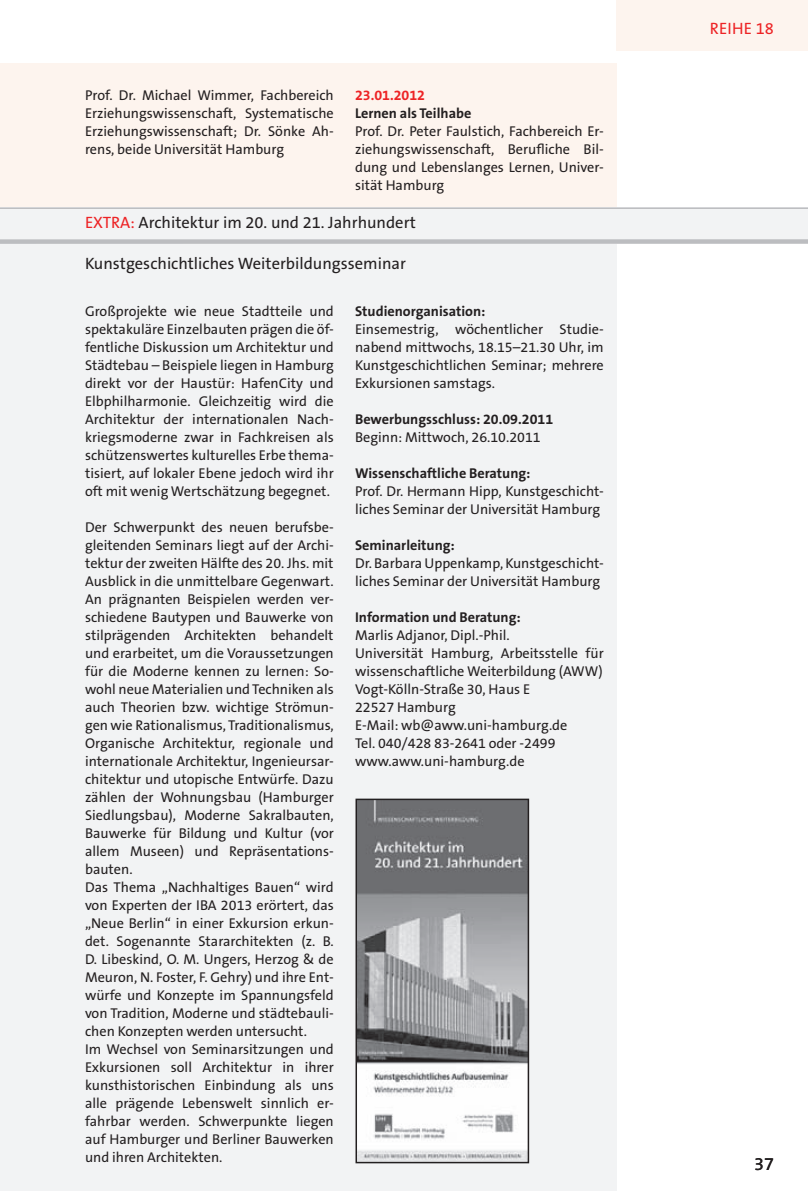
<style>
.page{position:relative;width:808px;height:1191px;background:#fff}
.page>*{position:absolute;margin:0;border:0;box-sizing:border-box;transform-origin:0 0}
.t1{font:18px "The Sans B5 Plain";color:#231f20}
.t2{font:16.5px "The Sans B5 Plain";color:#231f20}
.t3{font:16.5px "The Sans B5 Plain";color:#ed2325}
.t4{font:14.25px/18px "The Sans B5 Plain";color:#231f20}
.t5{font:700 14.25px/18px "The Sans B7";color:#231f20}
.s1{font-family:"The Sans B7";font-weight:700;color:#ed2325}
.s2{font-family:"The Sans B7";font-weight:700}
.s3{color:#ed2325}
.s4{font-family:"The Sans B5 Plain";font-weight:400}
</style>
<div class="page">
<div style="left:617px;top:0;width:191px;height:51px;background:#fdf4ee"></div>
<div style="left:0;top:64px;width:617px;height:144px;background:#fdf4ee"></div>
<div style="left:0;top:280px;width:617px;height:911px;background:#f2f3f4"></div>
<hr style="left:0;top:64px;width:1px;height:89px;background:#f2f3f4">
<svg style="left:355px;top:798px;width:175px;height:366px"></svg>
<div style="left:0;top:244px;width:617px;height:42px;background:#f2f3f4"></div>
<div style="left:0;top:207px;width:808px;height:34px;background:#f2f3f4"></div>
<div style="left:0;top:239px;width:808px;height:5px;background:#bcbdc0"></div>
<hr style="left:0;top:207px;width:808px;height:2px;background:#bcbdc0">
<p class="t4" style="left:85px;top:86px;width:250px;text-align:justify">Prof. Dr. Michael Wimmer, Fachbereich Erziehungswissenschaft, Systematische Erziehungswissenschaft; Dr. Sönke Ah&shy;rens, beide Universität Hamburg</p>
<p class="t4" style="left:355px;top:86px;width:250px"><span class="s1">23.01.2012<br></span><span class="s2">Lernen als Teilhabe<br></span>Prof. Dr. Peter Faulstich, Fachbereich Er&shy;ziehungswissenschaft, Berufliche Bil&shy;dung und Lebenslanges Lernen, Univer&shy;sität Hamburg</p>
<p class="t2" style="left:85px;top:214px;width:332px"><span class="s3">Extra:</span> Architektur im 20. und 21. Jahrhundert</p>
<p class="t2" style="left:85px;top:254px;width:322px">Kunstgeschichtliches Weiterbildungsseminar</p>
<p class="t4" style="left:85px;top:302px;width:250px;text-align:justify">Großprojekte wie neue Stadtteile und spektakuläre Einzelbauten prägen die öf&shy;fentliche Diskussion um Architektur und Städtebau – Beispiele liegen in Hamburg direkt vor der Haustür: HafenCity und Elbphilharmonie. Gleichzeitig wird die Architektur der internationalen Nach&shy;kriegsmoderne zwar in Fachkreisen als schützenswertes kulturelles Erbe thema&shy;tisiert, auf lokaler Ebene jedoch wird ihr oft mit wenig Wertschätzung begegnet.</p>
<p class="t4" style="left:85px;top:518px;width:250px">Der Schwerpunkt des neuen berufsbe&shy;gleitenden Seminars liegt auf der Archi&shy;tektur der zweiten Hälfte des 20. Jhs. mit Ausblick in die unmittelbare Gegenwart.<br>An prägnanten Beispielen werden ver&shy;schiedene Bautypen und Bauwerke von stilprägenden Architekten behandelt und erarbeitet, um die Voraussetzungen für die Moderne kennen zu lernen: So&shy;wohl neue Materialien und Techniken als auch Theorien bzw. wichtige Strömun&shy;gen wie Rationalismus, Traditionalismus, Organische Architektur, regionale und internationale Architektur, Ingenieursar&shy;chitektur und utopische Entwürfe. Dazu zählen der Wohnungsbau (Hamburger Siedlungsbau), Moderne Sakralbauten, Bauwerke für Bildung und Kultur (vor allem Museen) und Repräsentations&shy;bauten.<br>Das Thema „Nachhaltiges Bauen“ wird von Experten der IBA 2013 erörtert, das „Neue Berlin“ in einer Exkursion erkun&shy;det. Sogenannte Stararchitekten (z. B.<br>D. Libeskind, O. M. Ungers, Herzog &amp; de Meuron, N. Foster, F. Gehry) und ihre Ent&shy;würfe und Konzepte im Spannungsfeld von Tradition, Moderne und städtebauli&shy;chen Konzepten werden untersucht.<br>Im Wechsel von Seminarsitzungen und Exkursionen soll Architektur in ihrer kunsthistorischen Einbindung als uns alle prägende Lebenswelt sinnlich er&shy;fahrbar werden. Schwerpunkte liegen auf Hamburger und Berliner Bauwerken und ihren Architekten.</p>
<p class="t4" style="left:355px;top:302px;width:250px"><span class="s2">Studienorganisation:<br></span>Einsemestrig, wöchentlicher Studie&shy;nabend mittwochs, 18.15–21.30 Uhr, im Kunstgeschichtlichen Seminar; mehrere Exkursionen samstags.</p>
<p class="t5" style="left:355px;top:410px;width:200px">Bewerbungsschluss: 20.09.2011<br><span class="s4">Beginn: Mittwoch, 26.10.2011</span></p>
<p class="t4" style="left:355px;top:464px;width:250px"><span class="s2">Wissenschaftliche Beratung:<br></span>Prof. Dr. Hermann Hipp, Kunstgeschicht&shy;liches Seminar der Universität Hamburg</p>
<p class="t4" style="left:355px;top:536px;width:250px"><span class="s2">Seminarleitung:<br></span>Dr. Barbara Uppenkamp, Kunstgeschicht&shy;liches Seminar der Universität Hamburg</p>
<p class="t4" style="left:355px;top:608px;width:250px"><span class="s2">Information und Beratung:<br></span>Marlis Adjanor, Dipl.-Phil.<br>Universität Hamburg, Arbeitsstelle für wissenschaftliche Weiterbildung (AWW)<br>Vogt-Kölln-Straße 30, Haus E<br>22527 Hamburg<br>E-Mail: wb@aww.uni-hamburg.de<br>Tel. 040/428 83-2641 oder -2499 www.aww.uni-hamburg.de</p>
<p class="t3" style="left:710px;top:20px;width:18px">Reihe</p>
<p class="t3" style="left:756px;top:20px;width:20px">18</p>
<p class="t3" style="left:718px;top:20px;width:9px">e</p>
<p class="t3" style="left:754px;top:20px;width:21px">xx</p>
<p class="t1" style="left:754px;top:1154px;width:21px">37</p>
</div>
